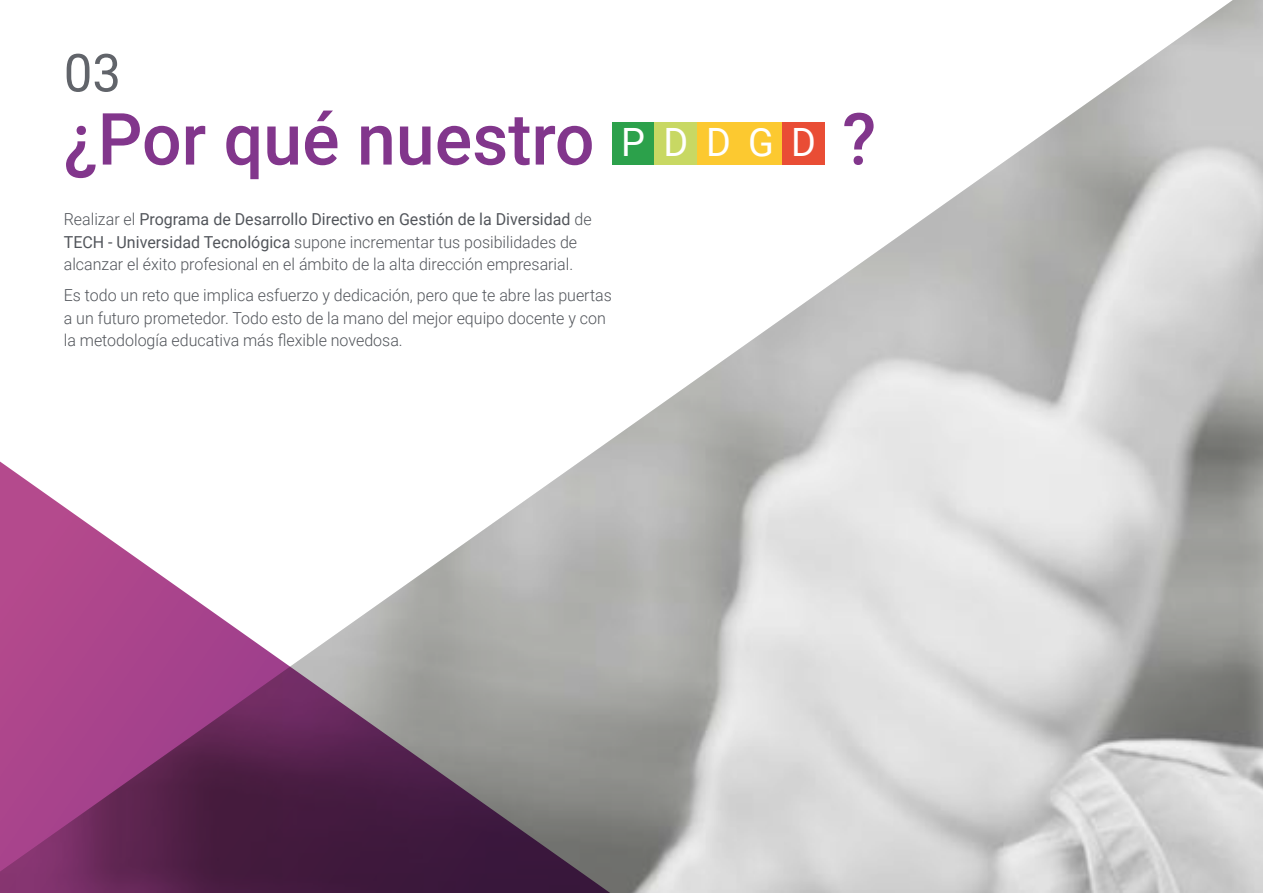
<style>
.page{position:relative;width:1263px;height:893px;background:#fff}
.page>*{position:absolute;margin:0;border:0;box-sizing:border-box;transform-origin:0 0}
.t1{font:500 72px "Roboto";color:#82368c}
.t2{font:52.5px "Roboto";color:#61646a}
.t3{font:300 16.5px/22.5px "Roboto";color:#52555b}
.s1{font-weight:400;font-size:39px;color:#fff}
.s2{font-weight:400}
</style>
<div class="page">
<img style="left:602px;top:0;width:661px;height:893px">
<div style="left:612px;top:122px;width:42px;height:43px;background:#2ca14b"></div>
<div style="left:654px;top:122px;width:43px;height:43px;background:#c8d863"></div>
<div style="left:697px;top:122px;width:43px;height:43px;background:#fcc930"></div>
<div style="left:740px;top:122px;width:42px;height:43px;background:#fcc930"></div>
<div style="left:782px;top:122px;width:43px;height:43px;background:#e94d35"></div>
<svg style="left:0;top:446px;width:640px;height:447px"></svg>
<h2 class="t2" style="left:64px;top:36px;width:59px">03</h2>
<h1 class="t1" style="left:64px;top:89px;width:814px">¿Por qué nuestro <span class="s1">P D D G D</span> ?</h1>
<p class="t3" style="left:64px;top:207px;width:529px">Realizar el <span class="s2">Programa de Desarrollo Directivo en Gestión de la Diversidad</span> de<br><span class="s2">TECH - Universidad Tecnológica</span> supone incrementar tus posibilidades de alcanzar el éxito profesional en el ámbito de la alta dirección empresarial.</p>
<p class="t3" style="left:64px;top:283px;width:550px">Es todo un reto que implica esfuerzo y dedicación, pero que te abre las puertas a un futuro prometedor. Todo esto de la mano del mejor equipo docente y con la metodología educativa más flexible novedosa.</p>
</div>
